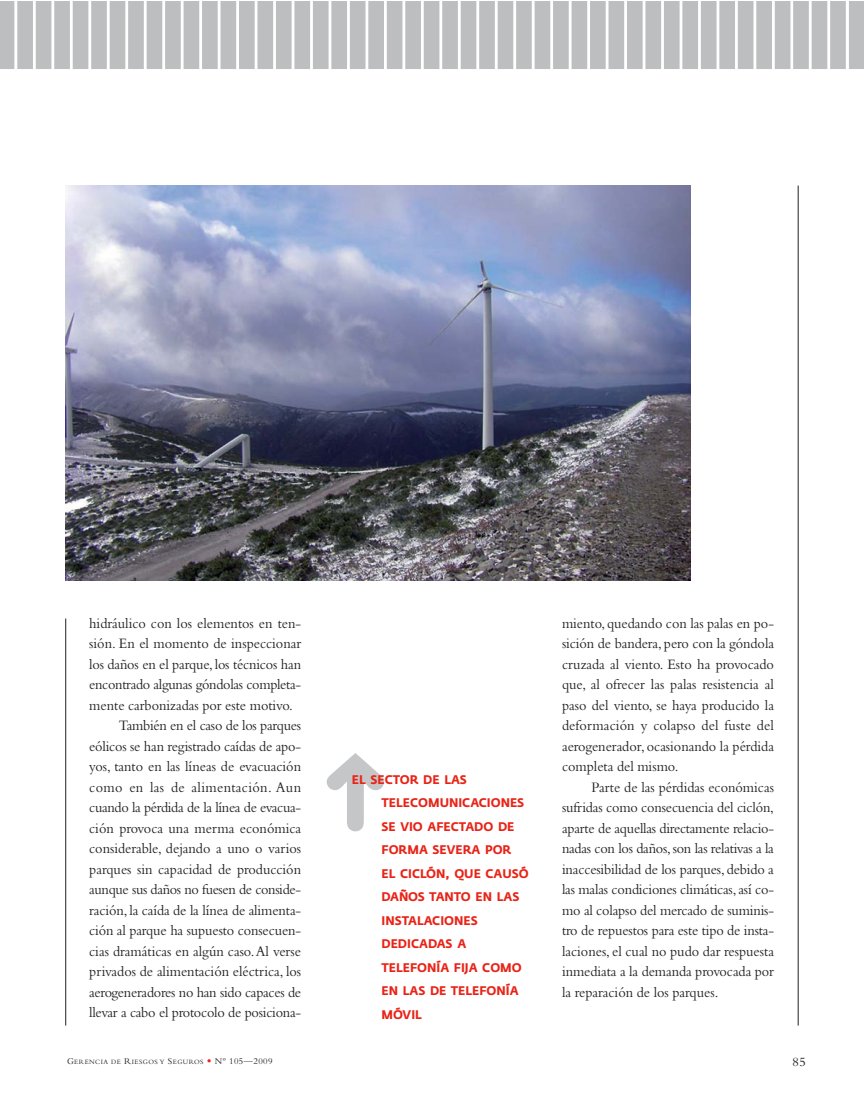
<style>
.page{position:relative;width:864px;height:1099px;background:#fff}
.page>*{position:absolute;margin:0;border:0;box-sizing:border-box;transform-origin:0 0}
.t1{font:15px/20.5px "Bembo";letter-spacing:-.005em;color:#231f20;text-align:justify;scale:.95 1}
.t2{font:15px "Bembo";letter-spacing:-.025em;color:#231f20;scale:.95 1}
.t3{font:15px "Bembo";letter-spacing:.025em;color:#231f20;scale:.95 1}
.t4{font:13.05px "Bembo";color:#231f20}
.t5{font:700 12.45px/23.5px "Fedra Sans";color:#e92317;scale:.95 1}
.t6{font:6.9px "Bembo";letter-spacing:.065em;color:#231f20}
.s1{font-size:9.15px}
.s2{font-family:"Goudy";font-size:9.15px;color:#e92317}
</style>
<div class="page">
<hr style="left:65px;top:618px;width:1px;height:407px;background:#231f20">
<hr style="left:798px;top:186px;width:1px;height:839px;background:#231f20">
<div style="left:0;top:1px;width:14px;height:68px;background:#bdbec0"></div>
<div style="left:17px;top:1px;width:16px;height:68px;background:#bdbec0"></div>
<div style="left:36px;top:1px;width:15px;height:68px;background:#bdbec0"></div>
<div style="left:54px;top:1px;width:16px;height:68px;background:#bdbec0"></div>
<div style="left:73px;top:1px;width:15px;height:68px;background:#bdbec0"></div>
<div style="left:91px;top:1px;width:16px;height:68px;background:#bdbec0"></div>
<div style="left:110px;top:1px;width:15px;height:68px;background:#bdbec0"></div>
<div style="left:128px;top:1px;width:16px;height:68px;background:#bdbec0"></div>
<div style="left:147px;top:1px;width:15px;height:68px;background:#bdbec0"></div>
<div style="left:165px;top:1px;width:16px;height:68px;background:#bdbec0"></div>
<div style="left:184px;top:1px;width:15px;height:68px;background:#bdbec0"></div>
<div style="left:202px;top:1px;width:16px;height:68px;background:#bdbec0"></div>
<div style="left:221px;top:1px;width:15px;height:68px;background:#bdbec0"></div>
<div style="left:239px;top:1px;width:16px;height:68px;background:#bdbec0"></div>
<div style="left:257px;top:1px;width:16px;height:68px;background:#bdbec0"></div>
<div style="left:276px;top:1px;width:16px;height:68px;background:#bdbec0"></div>
<div style="left:294px;top:1px;width:16px;height:68px;background:#bdbec0"></div>
<div style="left:313px;top:1px;width:16px;height:68px;background:#bdbec0"></div>
<div style="left:331px;top:1px;width:16px;height:68px;background:#bdbec0"></div>
<div style="left:350px;top:1px;width:16px;height:68px;background:#bdbec0"></div>
<div style="left:368px;top:1px;width:16px;height:68px;background:#bdbec0"></div>
<div style="left:387px;top:1px;width:15px;height:68px;background:#bdbec0"></div>
<div style="left:405px;top:1px;width:16px;height:68px;background:#bdbec0"></div>
<div style="left:424px;top:1px;width:15px;height:68px;background:#bdbec0"></div>
<div style="left:442px;top:1px;width:16px;height:68px;background:#bdbec0"></div>
<div style="left:461px;top:1px;width:15px;height:68px;background:#bdbec0"></div>
<div style="left:479px;top:1px;width:16px;height:68px;background:#bdbec0"></div>
<div style="left:498px;top:1px;width:15px;height:68px;background:#bdbec0"></div>
<div style="left:516px;top:1px;width:16px;height:68px;background:#bdbec0"></div>
<div style="left:535px;top:1px;width:15px;height:68px;background:#bdbec0"></div>
<div style="left:553px;top:1px;width:16px;height:68px;background:#bdbec0"></div>
<div style="left:572px;top:1px;width:15px;height:68px;background:#bdbec0"></div>
<div style="left:590px;top:1px;width:16px;height:68px;background:#bdbec0"></div>
<div style="left:609px;top:1px;width:15px;height:68px;background:#bdbec0"></div>
<div style="left:627px;top:1px;width:16px;height:68px;background:#bdbec0"></div>
<div style="left:645px;top:1px;width:16px;height:68px;background:#bdbec0"></div>
<div style="left:664px;top:1px;width:16px;height:68px;background:#bdbec0"></div>
<div style="left:682px;top:1px;width:16px;height:68px;background:#bdbec0"></div>
<div style="left:701px;top:1px;width:16px;height:68px;background:#bdbec0"></div>
<div style="left:719px;top:1px;width:16px;height:68px;background:#bdbec0"></div>
<div style="left:738px;top:1px;width:15px;height:68px;background:#bdbec0"></div>
<div style="left:775px;top:1px;width:15px;height:68px;background:#bdbec0"></div>
<div style="left:756px;top:1px;width:16px;height:68px;background:#bdbec0"></div>
<div style="left:793px;top:1px;width:16px;height:68px;background:#bdbec0"></div>
<div style="left:830px;top:1px;width:16px;height:68px;background:#bdbec0"></div>
<div style="left:849px;top:1px;width:15px;height:68px;background:#bdbec0"></div>
<div style="left:812px;top:1px;width:15px;height:68px;background:#bdbec0"></div>
<img style="left:66px;top:186px;width:624px;height:394px">
<p class="t1" style="left:89px;top:614px;width:225px">hidráulico con los elementos en ten-</p>
<p class="t1" style="left:89px;top:634px;width:225px">sión. En el momento de inspeccionar</p>
<p class="t1" style="left:89px;top:655px;width:225px">los daños en el parque, los técnicos han</p>
<p class="t1" style="left:89px;top:675px;width:225px">encontrado algunas góndolas completa-</p>
<p class="t1" style="left:89px;top:696px;width:216px">mente carbonizadas por este motivo.</p>
<p class="t1" style="left:119px;top:716px;width:193px">También en el caso de los parques</p>
<p class="t1" style="left:89px;top:737px;width:225px">eólicos se han registrado caídas de apo-</p>
<p class="t1" style="left:89px;top:757px;width:225px">yos, tanto en las líneas de evacuación</p>
<p class="t3" style="left:89px;top:781px;width:225px">como en las de alimentación. Aun</p>
<p class="t1" style="left:89px;top:798px;width:225px">cuando la pérdida de la línea de evacua-</p>
<p class="t1" style="left:89px;top:819px;width:225px">ción provoca una merma económica</p>
<p class="t1" style="left:89px;top:839px;width:225px">considerable, dejando a uno o varios</p>
<p class="t1" style="left:89px;top:860px;width:225px">parques sin capacidad de producción</p>
<p class="t2" style="left:89px;top:884px;width:224px">aunque sus daños no fuesen de conside-</p>
<p class="t1" style="left:89px;top:901px;width:225px">ración, la caída de la línea de alimenta-</p>
<p class="t1" style="left:89px;top:921px;width:225px">ción al parque ha supuesto consecuen-</p>
<p class="t1" style="left:89px;top:942px;width:225px">cias dramáticas en algún caso.Al verse</p>
<p class="t1" style="left:89px;top:962px;width:225px">privados de alimentación eléctrica, los</p>
<p class="t1" style="left:89px;top:983px;width:225px">aerogeneradores no han sido capaces de</p>
<p class="t1" style="left:89px;top:1003px;width:225px">llevar a cabo el protocolo de posiciona-</p>
<p class="t5" style="left:381px;top:768px;width:156px;text-indent:-30px">EL SECTOR DE LAS<br>TELECOMUNICACIONES<br>SE VIO AFECTADO DE<br>FORMA SEVERA POR<br>EL CICLÓN, QUE CAUSÓ<br>DAÑOS TANTO EN LAS<br>INSTALACIONES<br>DEDICADAS A<br>TELEFONÍA FIJA COMO<br>EN LAS DE TELEFONÍA<br>MÓVIL</p>
<p class="t1" style="left:562px;top:614px;width:225px">miento, quedando con las palas en po&shy;sición de bandera, pero con la góndola cruzada al viento. Esto ha provocado que, al ofrecer las palas resistencia al paso del viento, se haya producido la deformación y colapso del fuste del aerogenerador, ocasionando la pérdida completa del mismo.</p>
<p class="t1" style="left:562px;top:778px;width:225px;text-indent:30px">Parte de las pérdidas económicas sufridas como consecuencia del ciclón, aparte de aquellas directamente relacio&shy;nadas con los daños,son las relativas a la inaccesibilidad de los parques, debido a las malas condiciones climáticas,así co&shy;mo al colapso del mercado de suminis&shy;tro de repuestos para este tipo de insta&shy;laciones, el cual no pudo dar respuesta inmediata a la demanda provocada por la reparación de los parques.</p>
<p class="t6" style="left:67px;top:1059px;width:207px"><span class="s1">G</span>ERENCIA DE <span class="s1">R</span>IESGOS Y <span class="s1">S</span>EGUROS <span class="s2">•</span> <span class="s1">Nº 105—2009</span></p>
<p class="t4" style="left:793px;top:1057px;width:15px">85</p>
</div>
